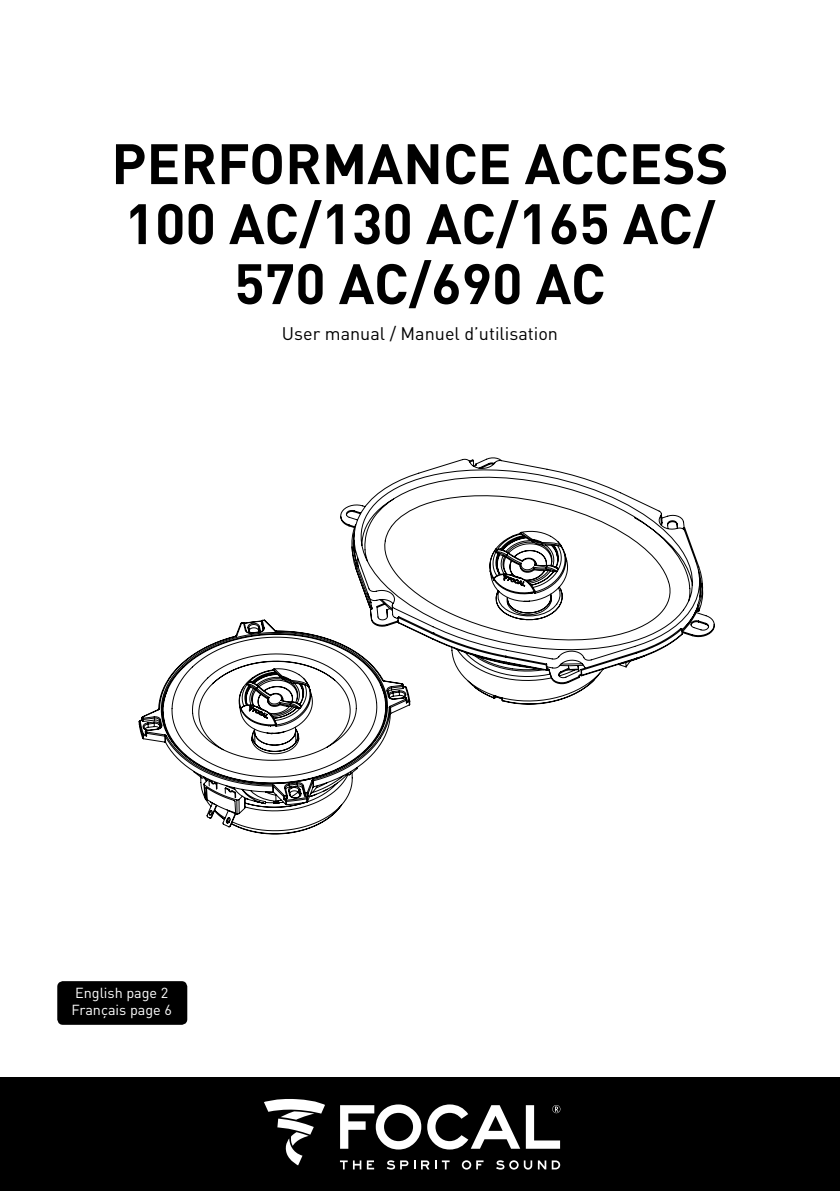
<style>
.page{position:relative;width:840px;height:1191px;background:#fff}
.page>*{position:absolute;margin:0;border:0;box-sizing:border-box;transform-origin:0 0}
.t1{font:700 56px/60px "DINOT";color:#000;text-align:center}
.t2{font:18px "DINOT";color:#000}
.t3{font:14.4px/17.2px "DINOT";color:#fff}
</style>
<div class="page">
<div style="left:0;top:1077px;width:839px;height:114px;background:#000"></div>
<svg style="left:340px;top:1104px;width:81px;height:45px"></svg>
<svg style="left:427px;top:1104px;width:133px;height:45px"></svg>
<svg style="left:340px;top:1160px;width:7px;height:9px"></svg>
<svg style="left:353px;top:1160px;width:21px;height:9px"></svg>
<svg style="left:386px;top:1160px;width:29px;height:9px"></svg>
<svg style="left:421px;top:1160px;width:28px;height:9px"></svg>
<svg style="left:461px;top:1160px;width:22px;height:9px"></svg>
<svg style="left:496px;top:1160px;width:64px;height:9px"></svg>
<svg style="left:264px;top:1099px;width:61px;height:66px"></svg>
<div style="left:57px;top:981px;width:130px;height:43px;background:#000;border-radius:6px"></div>
<svg style="left:340px;top:457px;width:374px;height:248px"></svg>
<svg style="left:138px;top:619px;width:272px;height:215px"></svg>
<p class="t1" style="left:111px;top:132px;width:618px">PERFORMANCE ACCESS<br>100 AC/130 AC/165 AC/<br>570 AC/690 AC</p>
<p class="t2" style="left:282px;top:322px;width:277px">User manual / Manuel d’utilisation</p>
<p class="t3" style="left:71px;top:983px;width:102px">English page 2<br>Français page 6</p>
</div>
